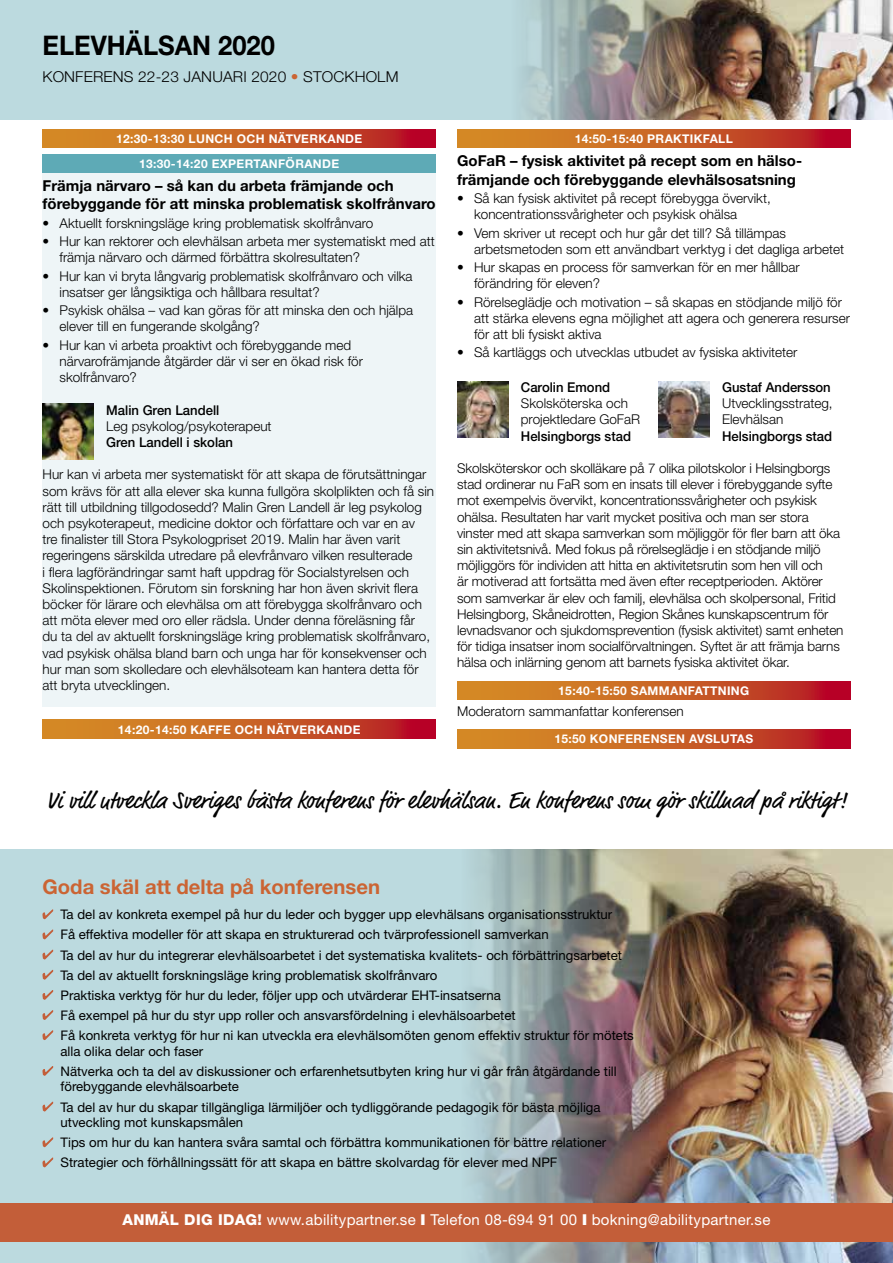
<style>
.page{position:relative;width:893px;height:1263px;background:#fff}
.page>*{position:absolute;margin:0;border:0;box-sizing:border-box;transform-origin:0 0}
.t1{font:700 27px "Helvetica Neue LT Std";color:#000;scale:.94 1}
.t2{font:24px "Market OT";color:#000}
.t3{font:700 20.25px "Helvetica Neue LT Std";color:#cb6433}
.t4{font:700 15px/18.5px "Helvetica Neue LT Std";color:#000}
.t5{font:15px "Helvetica Neue LT Std";letter-spacing:.02em;color:#fff}
.t6{font:300 15px "Helvetica Neue LT Std";letter-spacing:.01em;color:#000}
.t7{font:300 13.5px/16.2px "Helvetica Neue LT Std";color:#000}
.t8{font:500 13.5px "Helvetica Neue LT Std";color:#000}
.t9{font:13.2px/20.1px "Helvetica Neue LT Std";color:#000}
.t10{font:700 12px/24.8px "Helvetica Neue LT Std";letter-spacing:.03em;color:#fff;text-align:center}
.s1{color:#cb6433}
.s2{font-weight:800}
.s3{font-weight:900}
</style>
<div class="page">
<div style="left:43px;top:169px;width:393px;height:538px;background:#eef5f7"></div>
<div style="left:0;top:849px;width:893px;height:414px;background:#bcdadf"></div>
<img style="left:470px;top:849px;width:423px;height:414px">
<svg style="left:43px;top:909px;width:10px;height:10px"></svg>
<svg style="left:43px;top:929px;width:10px;height:10px"></svg>
<svg style="left:43px;top:950px;width:10px;height:9px"></svg>
<svg style="left:43px;top:970px;width:10px;height:10px"></svg>
<svg style="left:43px;top:990px;width:10px;height:10px"></svg>
<svg style="left:43px;top:1010px;width:10px;height:10px"></svg>
<svg style="left:43px;top:1030px;width:10px;height:10px"></svg>
<svg style="left:43px;top:1066px;width:10px;height:10px"></svg>
<svg style="left:43px;top:1102px;width:10px;height:9px"></svg>
<svg style="left:43px;top:1137px;width:10px;height:10px"></svg>
<svg style="left:43px;top:1157px;width:10px;height:10px"></svg>
<div style="left:0;top:0;width:893px;height:119px;background:#bcdadf"></div>
<div style="left:0;top:1203px;width:893px;height:39px;background:#c35e39"></div>
<img style="left:520px;top:0;width:373px;height:119px">
<svg style="left:43px;top:129px;width:393px;height:19px;background:#c85b25"></svg>
<div style="left:43px;top:154px;width:393px;height:19px;background:#5eaab6"></div>
<svg style="left:43px;top:720px;width:393px;height:18px;background:#c85b25"></svg>
<svg style="left:457px;top:129px;width:393px;height:19px;background:#c85b25"></svg>
<svg style="left:457px;top:681px;width:393px;height:19px;background:#c85b25"></svg>
<svg style="left:457px;top:730px;width:393px;height:18px;background:#c85b25"></svg>
<img style="left:43px;top:404px;width:51px;height:55px">
<img style="left:457px;top:382px;width:51px;height:55px">
<img style="left:658px;top:382px;width:51px;height:55px">
<h1 class="t1" style="left:43px;top:29px;width:249px">ELEVHÄLSAN 2020</h1>
<p class="t6" style="left:43px;top:67px;width:358px">KONFERENS 22-23 JANUARI 2020 <span class="s1">•</span> STOCKHOLM</p>
<p class="t10" style="left:116px;top:126px;width:248px">12:30-13:30 LUNCH OCH NÄTVERKANDE<br>13:30-14:20 EXPERTANFÖRANDE</p>
<p class="t4" style="left:43px;top:176px;width:395px">Främja närvaro – så kan du arbeta främjande och förebyggande för att minska problematisk skolfrånvaro</p>
<p class="t7" style="left:43px;top:215px;width:332px">• Aktuellt forskningsläge kring problematisk skolfrånvaro</p>
<p class="t7" style="left:60px;top:233px;width:377px;text-indent:-17px">• Hur kan rektorer och elevhälsan arbeta mer systematiskt med att främja närvaro och därmed förbättra skolresultaten?</p>
<p class="t7" style="left:60px;top:267px;width:355px;text-indent:-17px">• Hur kan vi bryta långvarig problematisk skolfrånvaro och vilka insatser ger långsiktiga och hållbara resultat?</p>
<p class="t7" style="left:60px;top:302px;width:355px;text-indent:-17px">• Psykisk ohälsa – vad kan göras för att minska den och hjälpa elever till en fungerande skolgång?</p>
<p class="t7" style="left:60px;top:336px;width:305px;text-indent:-17px">• Hur kan vi arbeta proaktivt och förebyggande med närvarofrämjande åtgärder där vi ser en ökad risk för skolfrånvaro?</p>
<p class="t8" style="left:106px;top:402px;width:115px">Malin Gren Landell</p>
<p class="t7" style="left:106px;top:418px;width:167px">Leg psykolog/psykoterapeut</p>
<p class="t8" style="left:106px;top:434px;width:128px">Gren Landell i skolan</p>
<p class="t7" style="left:43px;top:466px;width:393px">Hur kan vi arbeta mer systematiskt för att skapa de förutsättningar som krävs för att alla elever ska kunna fullgöra skolplikten och få sin rätt till utbildning tillgodosedd? Malin Gren Landell är leg psykolog och psykoterapeut, medicine doktor och författare och var en av<br>tre finalister till Stora Psykologpriset 2019. Malin har även varit regeringens särskilda utredare på elevfrånvaro vilken resulterade<br>i flera lagförändringar samt haft uppdrag för Socialstyrelsen och Skolinspektionen. Förutom sin forskning har hon även skrivit flera böcker för lärare och elevhälsa om att förebygga skolfrånvaro och att möta elever med oro eller rädsla. Under denna föreläsning får<br>du ta del av aktuellt forskningsläge kring problematisk skolfrånvaro, vad psykisk ohälsa bland barn och unga har för konsekvenser och hur man som skolledare och elevhälsoteam kan hantera detta för att bryta utvecklingen.</p>
<p class="t10" style="left:118px;top:717px;width:244px">14:20-14:50 KAFFE OCH NÄTVERKANDE</p>
<p class="t10" style="left:575px;top:126px;width:160px">14:50-15:40 PRAKTIKFALL</p>
<p class="t4" style="left:457px;top:151px;width:346px">GoFaR – fysisk aktivitet på recept som en hälso&shy;främjande och förebyggande elevhälsosatsning</p>
<p class="t7" style="left:474px;top:190px;width:298px;text-indent:-17px">• Så kan fysisk aktivitet på recept förebygga övervikt, koncentrationssvårigheter och psykisk ohälsa</p>
<p class="t7" style="left:474px;top:224px;width:372px;text-indent:-17px">• Vem skriver ut recept och hur går det till? Så tillämpas arbetsmetoden som ett användbart verktyg i det dagliga arbetet</p>
<p class="t7" style="left:474px;top:259px;width:327px;text-indent:-17px">• Hur skapas en process för samverkan för en mer hållbar förändring för eleven?</p>
<p class="t7" style="left:474px;top:293px;width:377px;text-indent:-17px">• Rörelseglädje och motivation – så skapas en stödjande miljö för att stärka elevens egna möjlighet att agera och generera resurser för att bli fysiskt aktiva</p>
<p class="t7" style="left:457px;top:344px;width:342px">• Så kartläggs och utvecklas utbudet av fysiska aktiviteter</p>
<p class="t8" style="left:521px;top:379px;width:91px">Carolin Emond</p>
<p class="t7" style="left:521px;top:395px;width:121px">Skolsköterska och projektledare GoFaR</p>
<p class="t8" style="left:521px;top:428px;width:112px">Helsingborgs stad</p>
<p class="t8" style="left:722px;top:379px;width:110px">Gustaf Andersson</p>
<p class="t7" style="left:722px;top:395px;width:112px">Utvecklingsstrateg,<br>Elevhälsan</p>
<p class="t8" style="left:722px;top:428px;width:112px">Helsingborgs stad</p>
<p class="t7" style="left:457px;top:460px;width:388px">Skolsköterskor och skolläkare på 7 olika pilotskolor i Helsingborgs stad ordinerar nu FaR som en insats till elever i förebyggande syfte mot exempelvis övervikt, koncentrationssvårigheter och psykisk ohälsa. Resultaten har varit mycket positiva och man ser stora vinster med att skapa samverkan som möjliggör för fler barn att öka sin aktivitetsnivå. Med fokus på rörelseglädje i en stödjande miljö möjliggörs för individen att hitta en aktivitetsrutin som hen vill och<br>är motiverad att fortsätta med även efter receptperioden. Aktörer som samverkar är elev och familj, elevhälsa och skolpersonal, Fritid Helsingborg, Skåneidrotten, Region Skånes kunskapscentrum för levnadsvanor och sjukdomsprevention (fysisk aktivitet) samt enheten för tidiga insatser inom socialförvaltningen. Syftet är att främja barns hälsa och inlärning genom att barnets fysiska aktivitet ökar.</p>
<p class="t10" style="left:558px;top:678px;width:193px">15:40-15:50 SAMMANFATTNING</p>
<p class="t7" style="left:457px;top:703px;width:228px">Moderatorn sammanfattar konferensen</p>
<p class="t10" style="left:554px;top:726px;width:200px">15:50 KONFERENSEN AVSLUTAS</p>
<h2 class="t2" style="left:46px;top:786px;width:802px">Vi vill utveckla Sveriges bästa konferens för elevhälsan. En konferens som gör skillnad på riktigt!</h2>
<h3 class="t3" style="left:43px;top:874px;width:339px">Goda skäl att delta på konferensen</h3>
<p class="t9" style="left:61px;top:904px;width:575px">Ta del av konkreta exempel på hur du leder och bygger upp elevhälsans organisationsstruktur<br>Få effektiva modeller för att skapa en strukturerad och tvärprofessionell samverkan<br>Ta del av hur du integrerar elevhälsoarbetet i det systematiska kvalitets- och förbättringsarbetet Ta del av aktuellt forskningsläge kring problematisk skolfrånvaro<br>Praktiska verktyg för hur du leder, följer upp och utvärderar EHT-insatserna<br>Få exempel på hur du styr upp roller och ansvarsfördelning i elevhälsoarbetet<br>Få konkreta verktyg för hur ni kan utveckla era elevhälsomöten genom effektiv struktur för mötets</p>
<p class="t9" style="left:60px;top:1041px;width:558px">alla olika delar och faser<br>Nätverka och ta del av diskussioner och erfarenhetsutbyten kring hur vi går från åtgärdande till</p>
<p class="t9" style="left:60px;top:1076px;width:542px">förebyggande elevhälsoarbete<br>Ta del av hur du skapar tillgängliga lärmiljöer och tydliggörande pedagogik för bästa möjliga</p>
<p class="t9" style="left:60px;top:1112px;width:547px">utveckling mot kunskapsmålen<br>Tips om hur du kan hantera svåra samtal och förbättra kommunikationen för bättre relationer<br>Strategier och förhållningssätt för att skapa en bättre skolvardag för elever med NPF</p>
<p class="t5" style="left:122px;top:1211px;width:649px"><span class="s2">ANMÄL DIG IDAG!</span> www.abilitypartner.se <span class="s3">I</span> Telefon 08-694 91 00 <span class="s3">I</span> bokning@abilitypartner.se</p>
</div>
